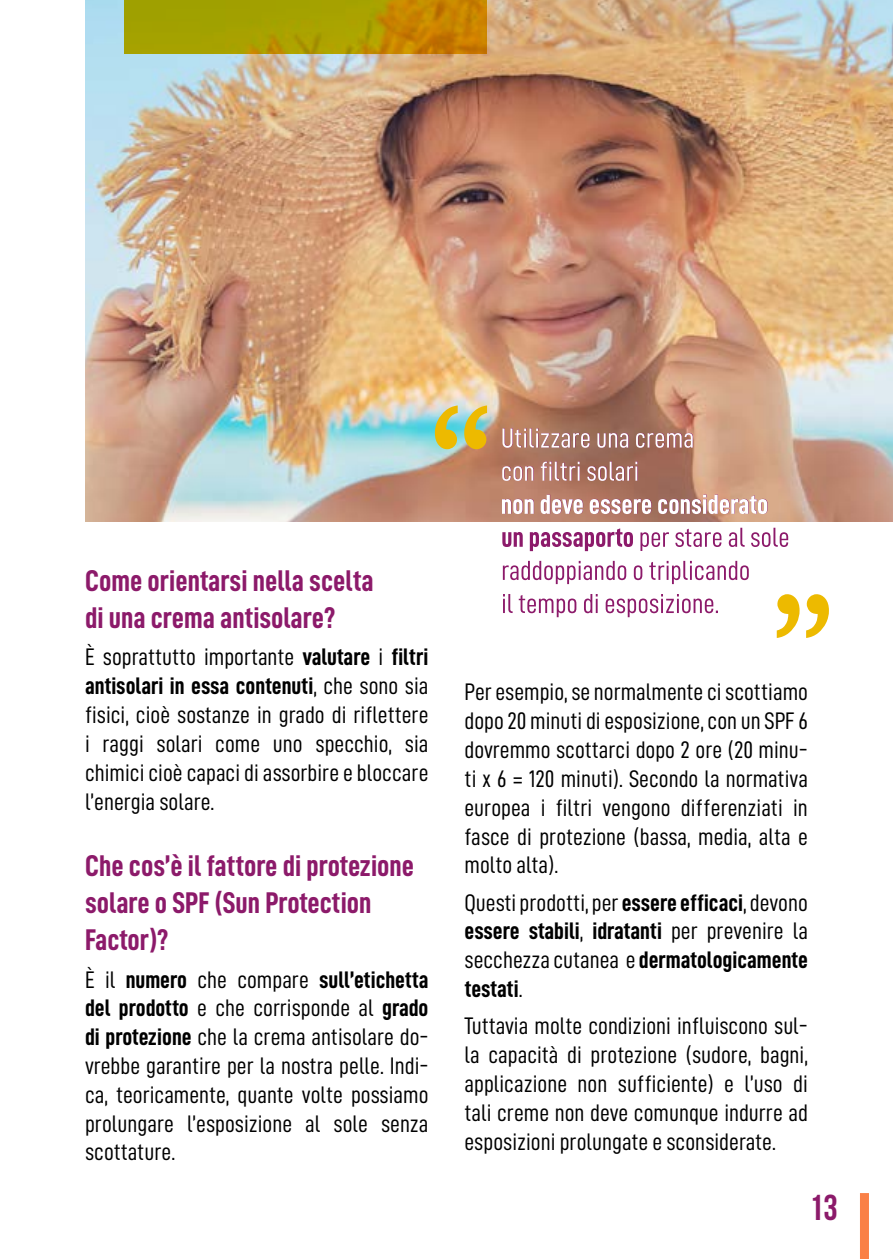
<style>
.page{position:relative;width:893px;height:1259px;background:#fff}
.page>*{position:absolute;margin:0;border:0;box-sizing:border-box;transform-origin:0 0}
.t1{font:700 36px "Bebas Neue";color:#8c1a6a}
.t2{font:30px/37.2px "D DIN Condensed Bold";color:#8c1a6a}
.t3{font:24px/28.8px "D DIN Condensed";color:#000;text-align:justify}
.t4{font:24px/28.8px "D DIN Condensed Bold";color:#000;text-align:justify}
.s1{font-family:"D DIN Condensed Bold"}
.s2{font-family:"D DIN Condensed"}
</style>
<div class="page">
<div style="left:860px;top:1193px;width:9px;height:66px;background:#fa8046"></div>
<img style="left:85px;top:0;width:808px;height:522px">
<svg style="left:435px;top:405px;width:52px;height:44px;background:#c6c565"></svg>
<svg style="left:777px;top:594px;width:52px;height:44px"></svg>
<svg style="left:503px;top:594px;width:215px;height:23px"></svg>
<svg style="left:503px;top:561px;width:246px;height:23px"></svg>
<svg style="left:502px;top:528px;width:286px;height:23px"></svg>
<svg style="left:125px;top:0;width:362px;height:54px;background:#af9700"></svg>
<svg style="left:502px;top:494px;width:266px;height:20px"></svg>
<svg style="left:502px;top:461px;width:136px;height:20px;background:#bb8d85"></svg>
<svg style="left:502px;top:428px;width:191px;height:20px;background:#b99086"></svg>
<p class="t2" style="left:85px;top:561px;width:290px">Come orientarsi nella scelta di una crema antisolare?</p>
<p class="t3" style="left:85px;top:642px;width:345px">È soprattutto importante <span class="s1">valutare</span> i <span class="s1">filtri</span></p>
<p class="t4" style="left:85px;top:671px;width:345px">antisolari in essa contenuti<span class="s2">, che sono sia</span></p>
<p class="t3" style="left:85px;top:700px;width:345px">fisici, cioè sostanze in grado di riflettere i raggi solari come uno specchio, sia chimici cioè capaci di assorbire e bloccare l’energia solare.</p>
<p class="t2" style="left:85px;top:846px;width:331px">Che cos’è il fattore di protezione solare o SPF (Sun Protection<br>Factor)?</p>
<p class="t4" style="left:85px;top:964px;width:345px"><span class="s2">È il</span> numero <span class="s2">che compare</span> sull’etichetta</p>
<p class="t3" style="left:85px;top:993px;width:345px"><span class="s1">del prodotto</span> e che corrisponde al <span class="s1">grado di protezione</span> che la crema antisolare do&shy;vrebbe garantire per la nostra pelle. Indi&shy;ca, teoricamente, quante volte possiamo prolungare l’esposizione al sole senza scottature.</p>
<p class="t3" style="left:464px;top:677px;width:345px">Per esempio, se normalmente ci scottiamo dopo 20 minuti di esposizione, con un SPF 6 dovremmo scottarci dopo 2 ore (20 minu&shy;ti x 6 = 120 minuti). Secondo la normativa europea i filtri vengono differenziati in fasce di protezione (bassa, media, alta e molto alta).</p>
<p class="t3" style="left:464px;top:887px;width:345px">Questi prodotti, per <span class="s1">essere efficaci</span>, devono</p>
<p class="t4" style="left:464px;top:916px;width:345px">essere stabili<span class="s2">,</span> idratanti <span class="s2">per prevenire la secchezza cutanea e</span> dermatologicamente testati<span class="s2">.</span></p>
<p class="t3" style="left:464px;top:1011px;width:345px">Tuttavia molte condizioni influiscono sul&shy;la capacità di protezione (sudore, bagni, applicazione non sufficiente) e l’uso di tali creme non deve comunque indurre ad esposizioni prolungate e sconsiderate.</p>
<h1 class="t1" style="left:809px;top:1187px;width:30px">13</h1>
</div>
